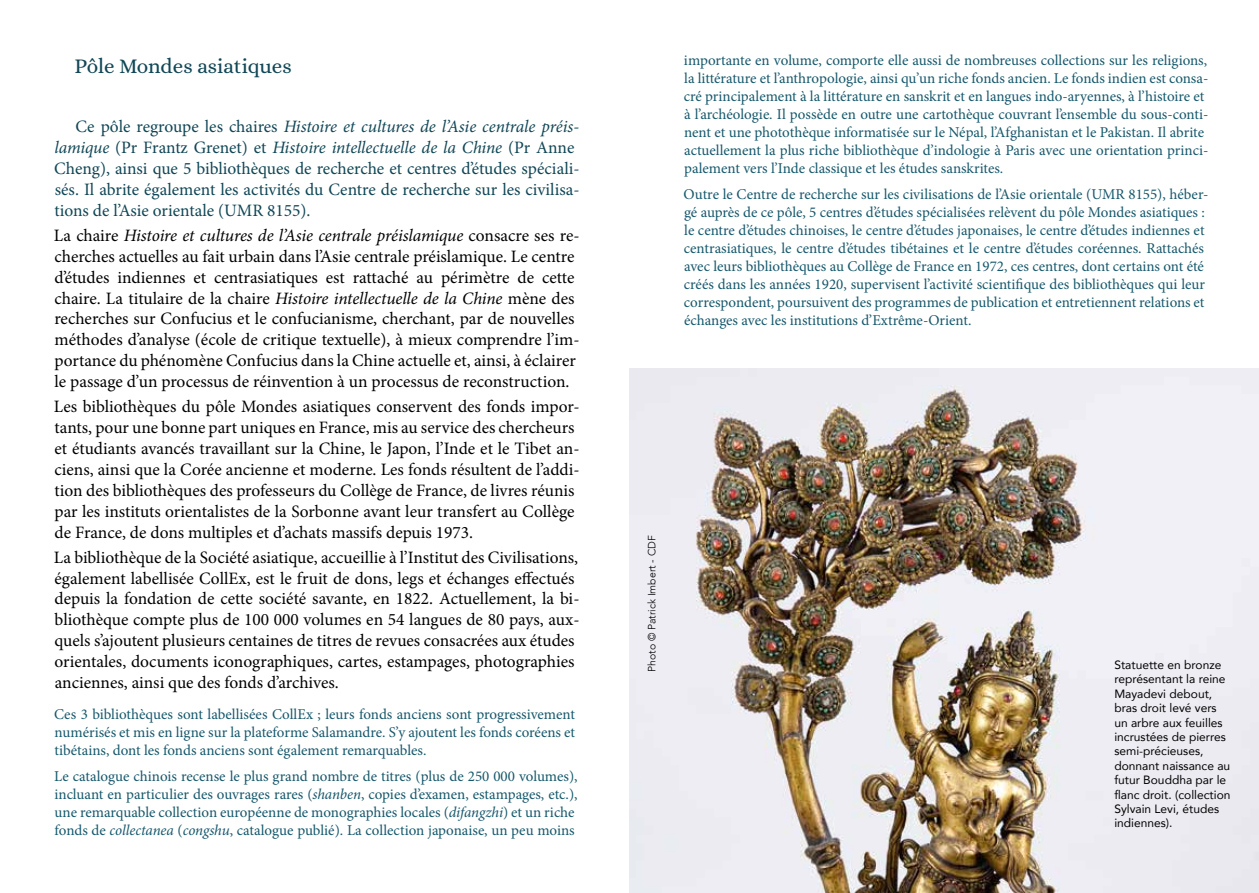
<style>
.page{position:relative;width:1259px;height:893px;background:#fff}
.page>*{position:absolute;margin:0;border:0;box-sizing:border-box;transform-origin:0 0}
.t1{font:21px "Alice";letter-spacing:-.005em;color:#104655}
.t2{font:17.4px/20.9px "Minion Pro";color:#000}
.t3{font:17.4px/20.9px "Minion Pro";color:#104655}
.t4{font:15px/18px "Minion Pro";color:#16586b}
.t5{font:12px/14.4px "Avenir";color:#000}
.t6{font:300 10.5px "Avenir";color:#000}
.s1{font-style:italic}
</style>
<div class="page">
<img style="left:629px;top:369px;width:630px;height:524px">
<h1 class="t1" style="left:75px;top:55px;width:219px">Pôle Mondes asiatiques</h1>
<p class="t3" style="left:54px;top:116px;width:527px;text-indent:21px">Ce pôle regroupe les chaires <span class="s1">Histoire et cultures de l’Asie centrale préis&shy;lamique</span> (Pr Frantz Grenet) et <span class="s1">Histoire intellectuelle de la Chine</span> (Pr Anne Cheng), ainsi que 5 bibliothèques de recherche et centres d’études spéciali&shy;sés. Il abrite également les activités du Centre de recherche sur les civilisa&shy;tions de l’Asie orientale (UMR 8155).</p>
<p class="t2" style="left:54px;top:225px;width:527px">La chaire <span class="s1">Histoire et cultures de l’Asie centrale préislamique</span> consacre ses re&shy;cherches actuelles au fait urbain dans l’Asie centrale préislamique. Le centre d’études indiennes et centrasiatiques est rattaché au périmètre de cette chaire. La titulaire de la chaire <span class="s1">Histoire intellectuelle de la Chine</span> mène des recherches sur Confucius et le confucianisme, cherchant, par de nouvelles méthodes d’analyse (école de critique textuelle), à mieux comprendre l’im&shy;portance du phénomène Confucius dans la Chine actuelle et, ainsi, à éclairer le passage d’un processus de réinvention à un processus de reconstruction.</p>
<p class="t2" style="left:54px;top:396px;width:527px">Les bibliothèques du pôle Mondes asiatiques conservent des fonds impor&shy;tants, pour une bonne part uniques en France, mis au service des chercheurs et étudiants avancés travaillant sur la Chine, le Japon, l’Inde et le Tibet an&shy;ciens, ainsi que la Corée ancienne et moderne. Les fonds résultent de l’addi&shy;tion des bibliothèques des professeurs du Collège de France, de livres réunis par les instituts orientalistes de la Sorbonne avant leur transfert au Collège de France, de dons multiples et d’achats massifs depuis 1973.</p>
<p class="t2" style="left:54px;top:547px;width:527px">La bibliothèque de la Société asiatique, accueillie à l’Institut des Civilisations, également labellisée CollEx, est le fruit de dons, legs et échanges effectués depuis la fondation de cette société savante, en 1822. Actuellement, la bi&shy;bliothèque compte plus de 100 000 volumes en 54 langues de 80 pays, aux&shy;quels s’ajoutent plusieurs centaines de titres de revues consacrées aux études orientales, documents iconographiques, cartes, estampages, photographies anciennes, ainsi que des fonds d’archives.</p>
<p class="t4" style="left:54px;top:705px;width:522px;text-align:justify">Ces 3 bibliothèques sont labellisées CollEx ; leurs fonds anciens sont progressivement numérisés et mis en ligne sur la plateforme Salamandre. S’y ajoutent les fonds coréens et tibétains, dont les fonds anciens sont également remarquables.</p>
<p class="t4" style="left:54px;top:767px;width:525px">Le catalogue chinois recense le plus grand nombre de titres (plus de 250 000 volumes), incluant en particulier des ouvrages rares (<span class="s1">shanben</span>, copies d’examen, estampages, etc.), une remarquable collection européenne de monographies locales (<span class="s1">difangzhi</span>) et un riche fonds de <span class="s1">collectanea</span> (<span class="s1">congshu</span>, catalogue publié). La collection japonaise, un peu moins</p>
<p class="t4" style="left:684px;top:51px;width:526px">importante en volume, comporte elle aussi de nombreuses collections sur les religions, la littérature et l’anthropologie, ainsi qu’un riche fonds ancien. Le fonds indien est consa&shy;cré principalement à la littérature en sanskrit et en langues indo-aryennes, à l’histoire et à l’archéologie. Il possède en outre une cartothèque couvrant l’ensemble du sous-conti&shy;nent et une photothèque informatisée sur le Népal, l’Afghanistan et le Pakistan. Il abrite actuellement la plus riche bibliothèque d’indologie à Paris avec une orientation princi&shy;palement vers l’Inde classique et les études sanskrites.</p>
<p class="t4" style="left:683px;top:186px;width:526px">Outre le Centre de recherche sur les civilisations de l’Asie orientale (UMR 8155), héber&shy;gé auprès de ce pôle, 5 centres d’études spécialisées relèvent du pôle Mondes asiatiques : le centre d’études chinoises, le centre d’études japonaises, le centre d’études indiennes et centrasiatiques, le centre d’études tibétaines et le centre d’études coréennes. Rattachés avec leurs bibliothèques au Collège de France en 1972, ces centres, dont certains ont été créés dans les années 1920, supervisent l’activité scientifique des bibliothèques qui leur correspondent, poursuivent des programmes de publication et entretiennent relations et échanges avec les institutions d’Extrême-Orient.</p>
<p class="t6" style="left:646px;top:672px;width:138px;rotate:-90deg">Photo © Patrick Imbert - CDF</p>
<p class="t5" style="left:1114px;top:657px;width:118px">Statuette en bronze représentant la reine<br>Mayadevi debout, bras droit levé vers un arbre aux feuilles incrustées de pierres semi-précieuses, donnant naissance au futur Bouddha par le flanc droit. (collection<br>Sylvain Levi, études indiennes).</p>
</div>
